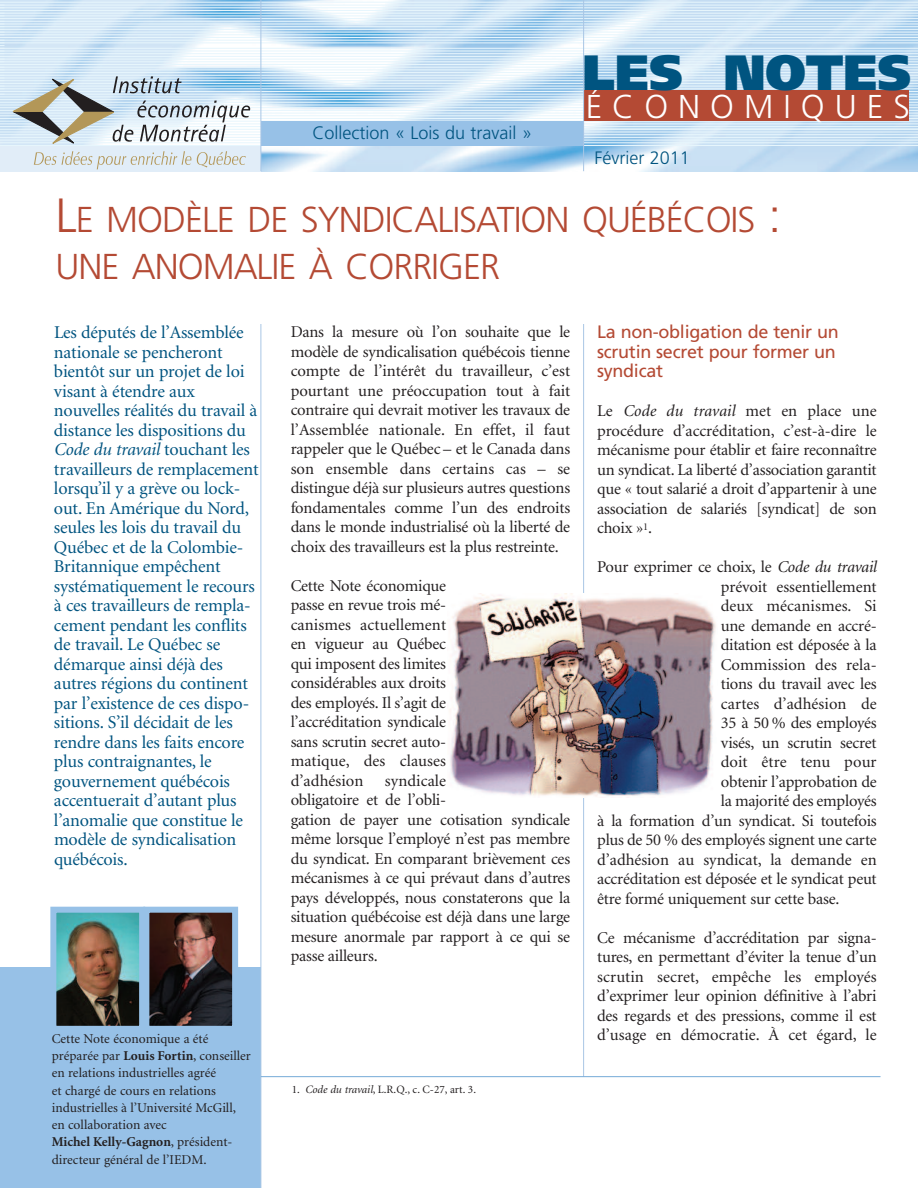
<style>
.page{position:relative;width:918px;height:1188px;background:#fff}
.page>*{position:absolute;margin:0;border:0;box-sizing:border-box;transform-origin:0 0}
.t1{font:900 49.5px "Frutiger";color:#005480}
.t2{font:300 36px/46.5px "Frutiger";letter-spacing:-.03em;color:#b44a34}
.t3{font:300 33px "Frutiger";letter-spacing:.305em;color:#fff}
.t4{font:18px/19.5px "Minion";letter-spacing:-.01em;color:#005480}
.t5{font:18px/19.5px "Frutiger";letter-spacing:-.015em;color:#b44a34}
.t6{font:300 18px "Frutiger";color:#005480}
.t7{font:16.5px/19.5px "Minion";letter-spacing:-.015em;color:#231f20;text-align:justify}
.t8{font:16.5px "Minion";letter-spacing:.005em;color:#231f20}
.t9{font:13.5px/17.2px "Minion";color:#231f20}
.t10{font:11.25px "Minion";color:#231f20}
.s1{font-size:48px}
.s2{font-style:italic}
.s3{font-weight:700}
</style>
<div class="page">
<div style="left:0;top:967px;width:261px;height:221px;background:#97c1e7"></div>
<img style="left:0;top:0;width:918px;height:171px">
<hr style="left:0;top:5px;width:918px;height:1px;background:#e7f6fd">
<hr style="left:0;top:8px;width:918px;height:1px;background:#e7f6fd">
<hr style="left:0;top:10px;width:918px;height:1px;background:#e7f6fd">
<hr style="left:0;top:13px;width:918px;height:1px;background:#e7f6fd">
<hr style="left:0;top:16px;width:918px;height:1px;background:#e7f6fd">
<hr style="left:0;top:18px;width:918px;height:1px;background:#e7f6fd">
<hr style="left:0;top:21px;width:918px;height:1px;background:#e7f6fd">
<hr style="left:0;top:24px;width:918px;height:1px;background:#e7f6fd">
<hr style="left:0;top:26px;width:918px;height:1px;background:#e7f6fd">
<hr style="left:0;top:29px;width:918px;height:1px;background:#e7f6fd">
<hr style="left:0;top:32px;width:918px;height:1px;background:#e7f6fd">
<hr style="left:0;top:35px;width:918px;height:1px;background:#e7f6fd">
<hr style="left:0;top:37px;width:918px;height:1px;background:#e7f6fd">
<hr style="left:0;top:40px;width:918px;height:1px;background:#e7f6fd">
<hr style="left:0;top:43px;width:918px;height:1px;background:#e7f6fd">
<hr style="left:0;top:48px;width:918px;height:1px;background:#e7f6fd">
<hr style="left:0;top:51px;width:918px;height:1px;background:#e7f6fd">
<hr style="left:0;top:53px;width:918px;height:1px;background:#e7f6fd">
<hr style="left:0;top:56px;width:918px;height:1px;background:#e7f6fd">
<hr style="left:0;top:59px;width:918px;height:1px;background:#e7f6fd">
<hr style="left:0;top:62px;width:918px;height:1px;background:#e7f6fd">
<hr style="left:0;top:64px;width:918px;height:1px;background:#e7f6fd">
<hr style="left:0;top:67px;width:918px;height:1px;background:#e7f6fd">
<hr style="left:0;top:70px;width:918px;height:1px;background:#e7f6fd">
<hr style="left:0;top:72px;width:918px;height:1px;background:#e7f6fd">
<hr style="left:0;top:75px;width:918px;height:1px;background:#e7f6fd">
<hr style="left:0;top:78px;width:918px;height:1px;background:#e7f6fd">
<hr style="left:0;top:80px;width:918px;height:1px;background:#e7f6fd">
<hr style="left:0;top:83px;width:918px;height:1px;background:#e7f6fd">
<hr style="left:0;top:86px;width:918px;height:1px;background:#e7f6fd">
<hr style="left:0;top:89px;width:918px;height:1px;background:#e7f6fd">
<hr style="left:0;top:91px;width:918px;height:1px;background:#e7f6fd">
<hr style="left:0;top:94px;width:918px;height:1px;background:#e7f6fd">
<hr style="left:0;top:97px;width:918px;height:1px;background:#e7f6fd">
<hr style="left:0;top:99px;width:918px;height:1px;background:#e7f6fd">
<hr style="left:0;top:102px;width:918px;height:1px;background:#e7f6fd">
<hr style="left:0;top:105px;width:918px;height:1px;background:#e7f6fd">
<hr style="left:0;top:107px;width:918px;height:1px;background:#e7f6fd">
<hr style="left:0;top:110px;width:918px;height:1px;background:#e7f6fd">
<hr style="left:0;top:113px;width:918px;height:1px;background:#e7f6fd">
<hr style="left:0;top:116px;width:918px;height:1px;background:#e7f6fd">
<hr style="left:0;top:118px;width:918px;height:1px;background:#e7f6fd">
<hr style="left:0;top:121px;width:918px;height:1px;background:#e7f6fd">
<hr style="left:0;top:124px;width:918px;height:1px;background:#e7f6fd">
<hr style="left:0;top:126px;width:918px;height:1px;background:#e7f6fd">
<hr style="left:0;top:129px;width:918px;height:1px;background:#e7f6fd">
<hr style="left:0;top:132px;width:918px;height:1px;background:#e7f6fd">
<hr style="left:0;top:134px;width:918px;height:1px;background:#e7f6fd">
<hr style="left:0;top:137px;width:918px;height:1px;background:#e7f6fd">
<hr style="left:0;top:140px;width:918px;height:1px;background:#e7f6fd">
<hr style="left:0;top:143px;width:918px;height:1px;background:#e7f6fd">
<hr style="left:0;top:145px;width:918px;height:1px;background:#e7f6fd">
<hr style="left:0;top:2px;width:918px;height:1px;background:#e7f6fd">
<svg style="left:0;top:6px;width:5px;height:88px"></svg>
<div style="left:584px;top:90px;width:325px;height:31px;background:#b44a34"></div>
<div style="left:0;top:146px;width:261px;height:25px;background:#e1edf8"></div>
<hr style="left:583px;top:324px;width:1px;height:753px;background:#a9c6e5">
<hr style="left:261px;top:324px;width:1px;height:864px;background:#a9c6e5">
<svg style="left:13px;top:76px;width:237px;height:93px"></svg>
<div style="left:261px;top:121px;width:323px;height:25px;background:#97c1e7"></div>
<hr style="left:583px;top:0;width:1px;height:171px;background:#a9c6e5">
<hr style="left:261px;top:0;width:1px;height:171px;background:#a9c6e5">
<img style="left:57px;top:914px;width:81px;height:111px">
<div style="left:50px;top:907px;width:95px;height:125px;border:6px solid #97c1e7"></div>
<img style="left:150px;top:914px;width:81px;height:111px">
<div style="left:143px;top:907px;width:95px;height:125px;border:6px solid #97c1e7"></div>
<img style="left:449px;top:593px;width:267px;height:205px">
<hr style="left:261px;top:1076px;width:620px;height:1px;background:#76aad8">
<p class="t6" style="left:313px;top:125px;width:221px">Collection « Lois du travail »</p>
<h1 class="t1" style="left:582px;top:53px;width:331px">LES NOTES</h1>
<h3 class="t3" style="left:586px;top:93px;width:326px">ÉCONOMIQUES</h3>
<p class="t6" style="left:594px;top:150px;width:97px">Février 2011</p>
<h2 class="t2" style="left:56px;top:200px;width:727px"><span class="s1">L</span>E MODÈLE DE SYNDICALISATION QUÉBÉCOIS <span class="s1">:<br></span>UNE ANOMALIE À CORRIGER</h2>
<p class="t4" style="left:54px;top:324px;width:206px">Les députés de l’Assemblée nationale se pencheront bientôt sur un projet de loi visant à étendre aux nouvelles réalités du travail à distance les dispositions du<br><span class="s2">Code du travail</span> touchant les travailleurs de remplacement lorsqu’il y a grève ou lock&shy;out. En Amérique du Nord, seules les lois du travail du<br>Québec et de la Colombie-<br>Britannique empêchent systématiquement le recours à ces travailleurs de rempla&shy;cement pendant les conflits de travail. Le Québec se démarque ainsi déjà des autres régions du continent par l’existence de ces dispo&shy;sitions. S’il décidait de les rendre dans les faits encore plus contraignantes, le gouvernement québécois accentuerait d’autant plus l’anomalie que constitue le modèle de syndicalisation québécois.</p>
<p class="t9" style="left:52px;top:1031px;width:201px">Cette Note économique a été préparée par <span class="s3">Louis Fortin</span>, conseiller en relations industrielles agréé<br>et chargé de cours en relations industrielles à l’Université McGill, en collaboration avec<br><span class="s3">Michel Kelly-Gagnon</span>, président&shy;directeur général de l’IEDM.</p>
<p class="t7" style="left:291px;top:324px;width:281px">Dans la mesure où l’on souhaite que le modèle de syndicalisation québécois tienne compte de l’intérêt du travailleur, c’est pourtant une préoccupation tout à fait contraire qui devrait motiver les travaux de l’Assemblée nationale. En effet, il faut rappeler que le Québec – et le Canada dans son ensemble dans certains cas – se distingue déjà sur plusieurs autres questions fondamentales comme l’un des endroits dans le monde industrialisé où la liberté de choix des travailleurs est la plus restreinte.</p>
<p class="t7" style="left:291px;top:577px;width:157px">Cette Note économique passe en revue trois mé&shy;canismes actuellement en vigueur au Québec qui imposent des limites considérables aux droits des employés. Il s’agit de l’accréditation syndicale sans scrutin secret auto&shy;matique, des clauses d’adhésion</p>
<p class="t7" style="left:291px;top:772px;width:281px;text-align:left;text-indent:94px">syndicale<br>obligatoire et de l’obli-<br>gation de payer une cotisation syndicale même lorsque l’employé n’est pas membre du syndicat. En comparant brièvement ces mécanismes à ce qui prévaut dans d’autres pays développés, nous constaterons que la situation québécoise est déjà dans une large mesure anormale par rapport à ce qui se passe ailleurs.</p>
<p class="t10" style="left:292px;top:1085px;width:186px">1. <span class="s2">Code du travail</span>, L.R.Q., c. C-27, art. 3.</p>
<p class="t5" style="left:597px;top:323px;width:243px">La non-obligation de tenir un scrutin secret pour former un syndicat</p>
<p class="t7" style="left:597px;top:402px;width:281px">Le <span class="s2">Code du travail</span> met en place une procédure d’accréditation, c’est-à-dire le mécanisme pour établir et faire reconnaître un syndicat. La liberté d’association garantit que « tout salarié a droit d’appartenir à une association de salariés [syndicat] de son choix »<sup>1</sup>.</p>
<p class="t7" style="left:597px;top:558px;width:281px">Pour exprimer ce choix, le <span class="s2">Code du travail</span></p>
<p class="t7" style="left:721px;top:578px;width:157px">prévoit essentiellement</p>
<p class="t8" style="left:721px;top:599px;width:157px">deux mécanismes. Si</p>
<p class="t7" style="left:721px;top:617px;width:157px">une demande en accré-</p>
<p class="t7" style="left:721px;top:636px;width:157px">ditation est déposée à la</p>
<p class="t8" style="left:721px;top:658px;width:157px">Commission des rela-</p>
<p class="t7" style="left:721px;top:675px;width:157px">tions du travail avec les</p>
<p class="t8" style="left:721px;top:697px;width:157px">cartes d’adhésion de</p>
<p class="t7" style="left:721px;top:714px;width:157px">35 à 50 % des employés</p>
<p class="t7" style="left:721px;top:734px;width:157px">visés, un scrutin secret</p>
<p class="t8" style="left:721px;top:755px;width:157px">doit être tenu pour</p>
<p class="t7" style="left:721px;top:773px;width:157px">obtenir l’approbation de</p>
<p class="t7" style="left:721px;top:792px;width:157px">la majorité des employés</p>
<p class="t7" style="left:597px;top:812px;width:281px">à la formation d’un syndicat. Si toutefois</p>
<p class="t7" style="left:597px;top:831px;width:281px">plus de 50 % des employés signent une carte</p>
<p class="t7" style="left:597px;top:851px;width:281px">d’adhésion au syndicat, la demande en</p>
<p class="t7" style="left:597px;top:870px;width:281px">accréditation est déposée et le syndicat peut</p>
<p class="t7" style="left:597px;top:890px;width:244px">être formé uniquement sur cette base.</p>
<p class="t7" style="left:597px;top:929px;width:281px">Ce mécanisme d’accréditation par signa&shy;tures, en permettant d’éviter la tenue d’un scrutin secret, empêche les employés d’exprimer leur opinion définitive à l’abri des regards et des pressions, comme il est d’usage en démocratie. À cet égard, le</p>
</div>
